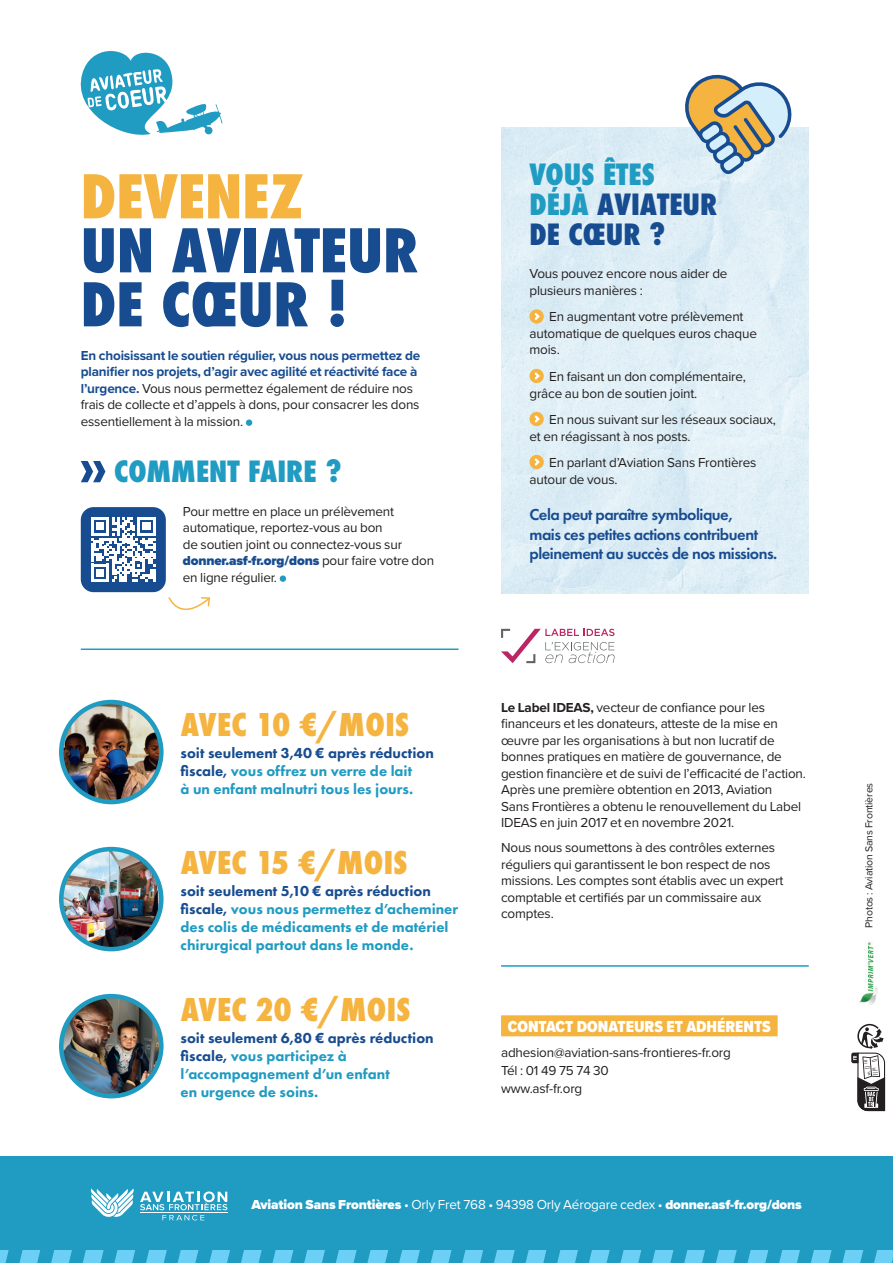
<style>
.page{position:relative;width:893px;height:1263px;background:#fff}
.page>*{position:absolute;margin:0;border:0;box-sizing:border-box;transform-origin:0 0}
.t1{font:800 condensed 58.5px/54px "Futura";color:#184c90}
.t2{font:800 condensed 58.5px "Futura";color:#f5b33f}
.t3{font:800 34.5px "Futura PT Cond";letter-spacing:.01em;color:#f5b33f}
.t4{font:800 condensed 28.5px/30px "Futura";color:#184c90}
.t5{font:800 condensed 28.5px "Futura";color:#209bc2}
.t6{font:600 16.5px/19.5px "Futura PT";letter-spacing:-.03em;color:#184c90}
.t7{font:900 16.5px "Proxima Nova Cond";color:#fff}
.t8{font:800 15px/18px "Futura PT";color:#209bc2}
.t9{font:13.5px/16.5px "Proxima Nova";letter-spacing:-.015em;color:#231f20}
.t10{font:900 13.5px "Proxima Nova";letter-spacing:-.015em;color:#fff}
.t11{font:10.5px "Proxima Nova";letter-spacing:-.015em;color:#231f20}
.s1{font-weight:700;color:#184c90}
.s2{font-weight:900;color:#184c90}
.s3{color:#209bc2}
.s4{color:#184c90}
.s5{font-weight:700}
.s6{font-weight:400}
</style>
<div class="page">
<div style="left:0;top:1157px;width:893px;height:106px;background:#209bc2"></div>
<svg style="left:0;top:1250px;width:893px;height:13px"></svg>
<svg style="left:80px;top:51px;width:143px;height:84px"></svg>
<svg style="left:91px;top:1188px;width:43px;height:29px"></svg>
<svg style="left:140px;top:1191px;width:87px;height:29px"></svg>
<div style="left:246px;top:419px;width:6px;height:7px;background:#209bc2;border-radius:50%"></div>
<svg style="left:81px;top:461px;width:24px;height:21px"></svg>
<div style="left:280px;top:575px;width:6px;height:7px;background:#209bc2;border-radius:50%"></div>
<div style="left:81px;top:507px;width:85px;height:85px;background:#184c90;border-radius:13px"></div>
<svg style="left:91px;top:517px;width:65px;height:65px"></svg>
<svg style="left:168px;top:597px;width:43px;height:13px"></svg>
<img style="left:501px;top:127px;width:308px;height:466px">
<svg style="left:529px;top:309px;width:15px;height:15px"></svg>
<svg style="left:533px;top:311px;width:8px;height:11px"></svg>
<svg style="left:529px;top:369px;width:15px;height:14px"></svg>
<svg style="left:533px;top:370px;width:8px;height:12px"></svg>
<svg style="left:529px;top:412px;width:15px;height:14px"></svg>
<svg style="left:533px;top:413px;width:8px;height:12px"></svg>
<svg style="left:529px;top:455px;width:15px;height:14px"></svg>
<svg style="left:533px;top:456px;width:8px;height:12px"></svg>
<svg style="left:681px;top:74px;width:114px;height:100px;background:#c0c3b8"></svg>
<svg style="left:501px;top:629px;width:114px;height:34px"></svg>
<hr style="left:501px;top:965px;width:308px;height:2px;background:#209bc2">
<hr style="left:81px;top:648px;width:378px;height:2px;background:#209bc2">
<div style="left:501px;top:1015px;width:277px;height:21px;background:#f5b33f"></div>
<img style="left:61px;top:702px;width:100px;height:100px;border-radius:50px">
<div style="left:59px;top:700px;width:105px;height:104px;border:4px solid #209bc2;border-radius:50%"></div>
<img style="left:61px;top:849px;width:100px;height:100px;border-radius:50px">
<div style="left:59px;top:847px;width:105px;height:104px;border:4px solid #209bc2;border-radius:50%"></div>
<img style="left:61px;top:996px;width:100px;height:100px;border-radius:50px">
<div style="left:59px;top:994px;width:105px;height:104px;border:4px solid #209bc2;border-radius:50%"></div>
<svg style="left:851px;top:1023px;width:35px;height:89px"></svg>
<img style="left:859px;top:942px;width:19px;height:63px">
<h1 class="t2" style="left:81px;top:157px;width:224px">DEVENEZ</h1>
<h1 class="t1" style="left:81px;top:224px;width:339px">UN AVIATEUR<br>DE CŒUR !</h1>
<p class="t9" style="left:81px;top:346px;width:341px"><span class="s1">En choisissant le soutien régulier, vous nous permettez de planifier nos projets, d’agir avec agilité et réactivité face à l’urgence.</span> Vous nous permettez également de réduire nos frais de collecte et d’appels à dons, pour consacrer les dons essentiellement à la mission.</p>
<h3 class="t5" style="left:114px;top:452px;width:229px">COMMENT FAIRE ?</h3>
<p class="t9" style="left:183px;top:502px;width:253px">Pour mettre en place un prélèvement automatique, reportez-vous au bon<br>de soutien joint ou connectez-vous sur <span class="s2">donner.asf-fr.org/dons</span> pour faire votre don en ligne régulier.</p>
<h3 class="t4" style="left:529px;top:160px;width:189px"><span class="s3">VOUS ÊTES<br>DÉJÀ</span> AVIATEUR<br>DE CŒUR ?</h3>
<p class="t9" style="left:529px;top:265px;width:200px">Vous pouvez encore nous aider de plusieurs manières :</p>
<p class="t9" style="left:529px;top:308px;width:229px;text-indent:20px">En augmentant votre prélèvement automatique de quelques euros chaque mois.</p>
<p class="t9" style="left:529px;top:368px;width:218px;text-indent:20px">En faisant un don complémentaire, grâce au bon de soutien joint.</p>
<p class="t9" style="left:529px;top:411px;width:248px;text-indent:20px">En nous suivant sur les réseaux sociaux, et en réagissant à nos posts.</p>
<p class="t9" style="left:529px;top:454px;width:228px;text-indent:20px">En parlant d’Aviation Sans Frontières autour de vous.</p>
<p class="t6" style="left:529px;top:505px;width:249px">Cela peut paraître symbolique,<br>mais ces petites actions contribuent pleinement au succès de nos missions.</p>
<h2 class="t3" style="left:181px;top:704px;width:230px">AVEC 10 €/MOIS</h2>
<p class="t8" style="left:181px;top:744px;width:255px"><span class="s4">soit seulement 3,40 € après réduction fiscale,</span> vous offrez un verre de lait<br>à un enfant malnutri tous les jours.</p>
<h2 class="t3" style="left:181px;top:842px;width:228px">AVEC 15 €/MOIS</h2>
<p class="t8" style="left:181px;top:882px;width:279px"><span class="s4">soit seulement 5,10 € après réduction fiscale,</span> vous nous permettez d’acheminer des colis de médicaments et de matériel chirurgical partout dans le monde.</p>
<h2 class="t3" style="left:181px;top:989px;width:231px">AVEC 20 €/MOIS</h2>
<p class="t8" style="left:181px;top:1029px;width:255px"><span class="s4">soit seulement 6,80 € après réduction fiscale,</span> vous participez à l’accompagnement d’un enfant<br>en urgence de soins.</p>
<p class="t9" style="left:501px;top:698px;width:306px"><span class="s5">Le Label IDEAS,</span> vecteur de confiance pour les financeurs et les donateurs, atteste de la mise en œuvre par les organisations à but non lucratif de bonnes pratiques en matière de gouvernance, de gestion financière et de suivi de l’efficacité de l’action.<br>Après une première obtention en 2013, Aviation<br>Sans Frontières a obtenu le renouvellement du Label IDEAS en juin 2017 et en novembre 2021.</p>
<p class="t9" style="left:501px;top:839px;width:284px">Nous nous soumettons à des contrôles externes réguliers qui garantissent le bon respect de nos missions. Les comptes sont établis avec un expert comptable et certifiés par un commissaire aux comptes.</p>
<p class="t7" style="left:508px;top:1014px;width:265px">CONTACT DONATEURS ET ADHÉRENTS</p>
<p class="t9" style="left:501px;top:1043px;width:231px;line-height:18px">adhesion@aviation-sans-frontieres-fr.org<br>Tél : 01 49 75 74 30<br>www.asf-fr.org</p>
<p class="t10" style="left:251px;top:1194px;width:552px">Aviation Sans Frontières <span class="s6">• Orly Fret 768 • 94398 Orly Aérogare cedex •</span> donner.asf-fr.org/dons</p>
<p class="t11" style="left:861px;top:928px;width:147px;rotate:-90deg">Photos : Aviation Sans Frontières</p>
</div>
